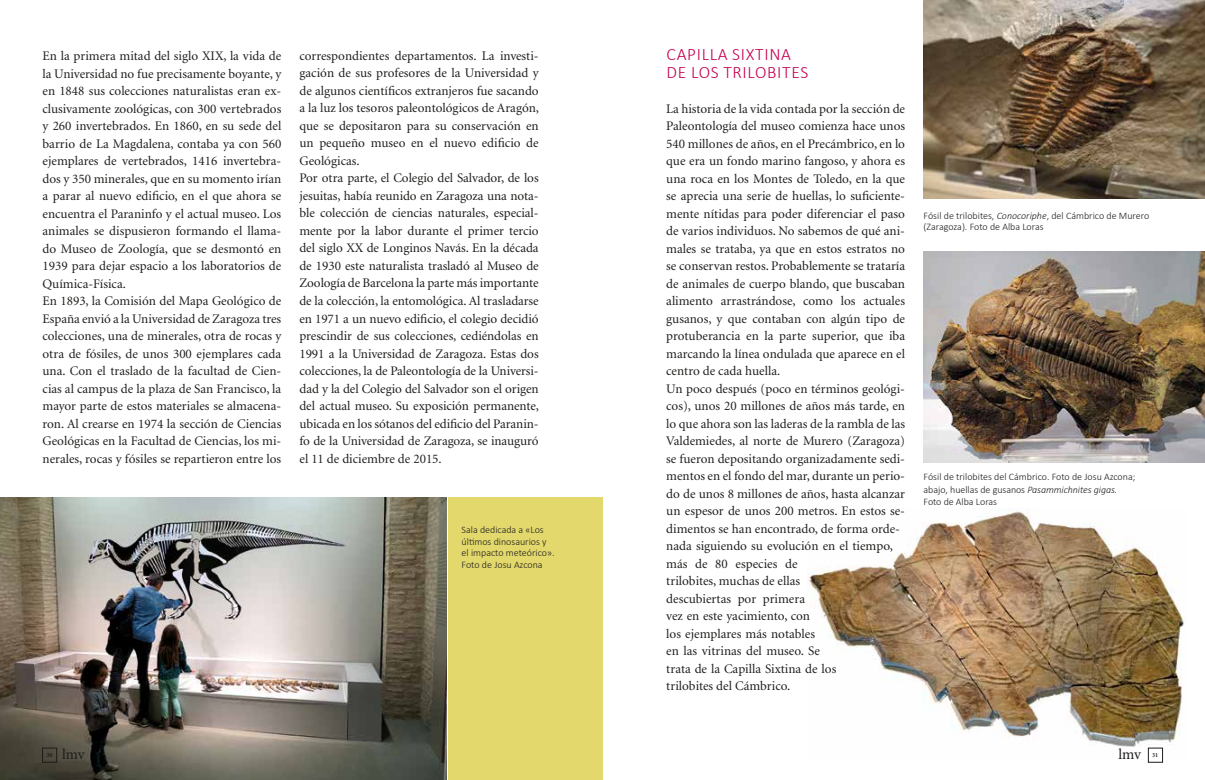
<style>
.page{position:relative;width:1205px;height:780px;background:#fff}
.page>*{position:absolute;margin:0;border:0;box-sizing:border-box;transform-origin:0 0}
.t1{font:300 17.5px/17.5px "Calibri";letter-spacing:.04em;color:#c50051}
.t2{font:15px "Minion Pro";letter-spacing:-.01em;color:#1d1d1b}
.t3{font:13.12px/17.5px "Minion";color:#1d1d1b}
.t4{font:300 10px/11.9px "Calibri";color:#1d1d1b}
.t5{font:600 6.25px "Minion Pro";color:#1d1d1b}
.s1{font-style:italic}
</style>
<div class="page">
<img style="left:807px;top:508px;width:379px;height:253px">
<div style="left:448px;top:498px;width:154px;height:282px;background:#e3d86c"></div>
<img style="left:0;top:498px;width:446px;height:282px">
<div style="left:42px;top:748px;width:15px;height:14px;border:1px solid #1d1d1b"></div>
<img style="left:923px;top:0;width:282px;height:198px">
<img style="left:923px;top:251px;width:282px;height:212px">
<p class="t3" style="left:43px;top:48px;width:240px">En la primera mitad del siglo XIX, la vida de la Universidad no fue precisamente boyante, y en 1848 sus colecciones naturalistas eran ex&shy;clusivamente zoológicas, con 300 vertebrados y 260 invertebrados. En 1860, en su sede del barrio de La Magdalena, contaba ya con 560 ejemplares de vertebrados, 1416 invertebra&shy;dos y 350 minerales, que en su momento irían a parar al nuevo edificio, en el que ahora se encuentra el Paraninfo y el actual museo. Los animales se dispusieron formando el llama&shy;do Museo de Zoología, que se desmontó en 1939 para dejar espacio a los laboratorios de Química-Física.<br>En 1893, la Comisión del Mapa Geológico de España envió a la Universidad de Zaragoza tres colecciones, una de minerales, otra de rocas y otra de fósiles, de unos 300 ejemplares cada una. Con el traslado de la facultad de Cien&shy;cias al campus de la plaza de San Francisco, la mayor parte de estos materiales se almacena&shy;ron. Al crearse en 1974 la sección de Ciencias Geológicas en la Facultad de Ciencias, los mi&shy;nerales, rocas y fósiles se repartieron entre los</p>
<h1 class="t1" style="left:666px;top:45px;width:143px">CAPILLA SIXTINA<br>DE LOS TRILOBITES</h1>
<p class="t3" style="left:299px;top:47px;width:241px">correspondientes departamentos. La investi&shy;gación de sus profesores de la Universidad y de algunos científicos extranjeros fue sacando a la luz los tesoros paleontológicos de Aragón, que se depositaron para su conservación en un pequeño museo en el nuevo edificio de Geológicas.<br>Por otra parte, el Colegio del Salvador, de los jesuitas, había reunido en Zaragoza una nota&shy;ble colección de ciencias naturales, especial&shy;mente por la labor durante el primer tercio del siglo XX de Longinos Navás. En la década de 1930 este naturalista trasladó al Museo de Zoología de Barcelona la parte más importante de la colección, la entomológica. Al trasladarse en 1971 a un nuevo edificio, el colegio decidió prescindir de sus colecciones, cediéndolas en 1991 a la Universidad de Zaragoza. Estas dos colecciones, la de Paleontología de la Universi&shy;dad y la del Colegio del Salvador son el origen del actual museo. Su exposición permanente, ubicada en los sótanos del edificio del Paranin&shy;fo de la Universidad de Zaragoza, se inauguró el 11 de diciembre de 2015.</p>
<p class="t3" style="left:666px;top:100px;width:240px">La historia de la vida contada por la sección de Paleontología del museo comienza hace unos 540 millones de años, en el Precámbrico, en lo que era un fondo marino fangoso, y ahora es una roca en los Montes de Toledo, en la que se aprecia una serie de huellas, lo suficiente&shy;mente nítidas para poder diferenciar el paso de varios individuos. No sabemos de qué ani&shy;males se trataba, ya que en estos estratos no se conservan restos. Probablemente se trataría de animales de cuerpo blando, que buscaban alimento arrastrándose, como los actuales gusanos, y que contaban con algún tipo de protuberancia en la parte superior, que iba marcando la línea ondulada que aparece en el centro de cada huella.<br>Un poco después (poco en términos geológi&shy;cos), unos 20 millones de años más tarde, en lo que ahora son las laderas de la rambla de las Valdemiedes, al norte de Murero (Zaragoza) se fueron depositando organizadamente sedi&shy;mentos en el fondo del mar, durante un perio&shy;do de unos 8 millones de años, hasta alcanzar un espesor de unos 200 metros. En estos se&shy;dimentos se han encontrado, de forma orde&shy;nada siguiendo su evolución en el tiempo, más de 80 especies de<br>trilobites, muchas de ellas<br>descubiertas por primera<br>vez en este yacimiento, con<br>los ejemplares más notables<br>en las vitrinas del museo. Se<br>trata de la Capilla Sixtina de los<br>trilobites del Cámbrico.</p>
<p class="t4" style="left:462px;top:523px;width:94px">Sala dedicada a «Los últimos dinosaurios y el impacto meteórico».<br>Foto de Josu Azcona</p>
<p class="t4" style="left:923px;top:209px;width:227px">Fósil de trilobites, <span class="s1">Conocoriphe</span>, del Cámbrico de Murero (Zaragoza). Foto de Alba Loras</p>
<p class="t4" style="left:923px;top:471px;width:213px">Fósil de trilobites del Cámbrico. Foto de Josu Azcona; abajo, huellas de gusanos <span class="s1">Pasammichnites gigas.<br></span>Foto de Alba Loras</p>
<p class="t5" style="left:47px;top:750px;width:8px">30</p>
<p class="t2" style="left:62px;top:744px;width:24px">lmv</p>
<p class="t2" style="left:1118px;top:744px;width:24px">lmv</p>
<p class="t5" style="left:1152px;top:750px;width:8px">31</p>
</div>
